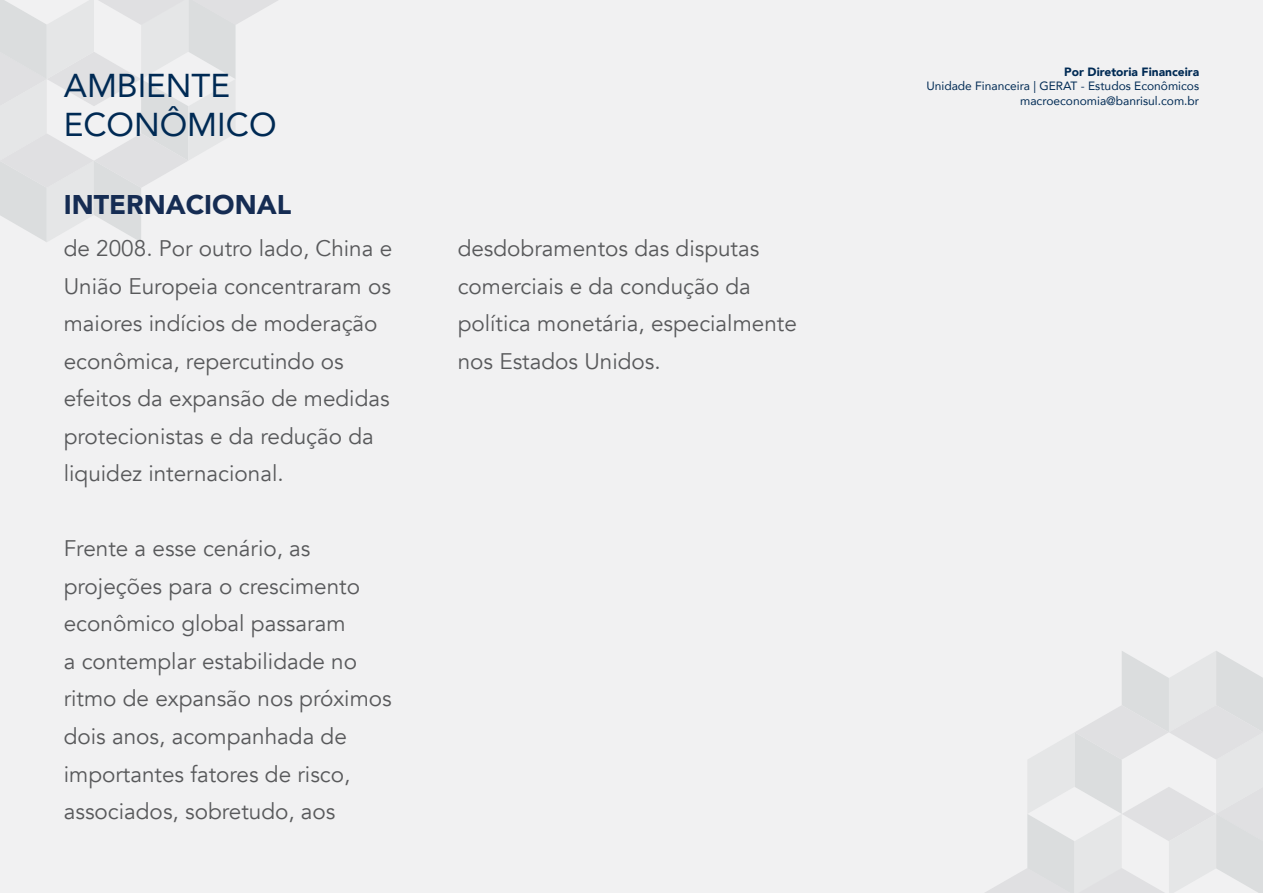
<style>
.page{position:relative;width:1263px;height:893px;background:#f1f1f2}
.page>*{position:absolute;margin:0;border:0;box-sizing:border-box;transform-origin:0 0}
.t1{font:33px/39.6px "Avenir";color:#002a54}
.t2{font:900 27px "Avenir";color:#152c53}
.t3{font:22.5px/37.5px "Avenir";color:#58595b}
.t4{font:12px/14.4px "Avenir";color:#002a54;text-align:right}
.t5{font:900 12px "Avenir";color:#002a54}
</style>
<div class="page">
<svg style="left:0;top:0;width:278px;height:242px"></svg>
<svg style="left:985px;top:651px;width:278px;height:242px"></svg>
<h1 class="t1" style="left:64px;top:65px;width:214px">AMBIENTE<br>ECONÔMICO</h1>
<p class="t2" style="left:64px;top:182px;width:229px">INTERNACIONAL</p>
<p class="t3" style="left:64px;top:230px;width:330px">de 2008. Por outro lado, China e<br>União Europeia concentraram os maiores indícios de moderação econômica, repercutindo os efeitos da expansão de medidas protecionistas e da redução da liquidez internacional.</p>
<p class="t3" style="left:64px;top:530px;width:329px">Frente a esse cenário, as projeções para o crescimento econômico global passaram<br>a contemplar estabilidade no ritmo de expansão nos próximos dois anos, acompanhada de importantes fatores de risco, associados, sobretudo, aos</p>
<p class="t3" style="left:458px;top:230px;width:341px">desdobramentos das disputas comerciais e da condução da política monetária, especialmente nos Estados Unidos.</p>
<p class="t5" style="left:1064px;top:61px;width:136px">Por Diretoria Financeira</p>
<p class="t4" style="left:926px;top:78px;width:274px">Unidade Financeira | GERAT - Estudos Econômicos macroeconomia@banrisul.com.br</p>
</div>
